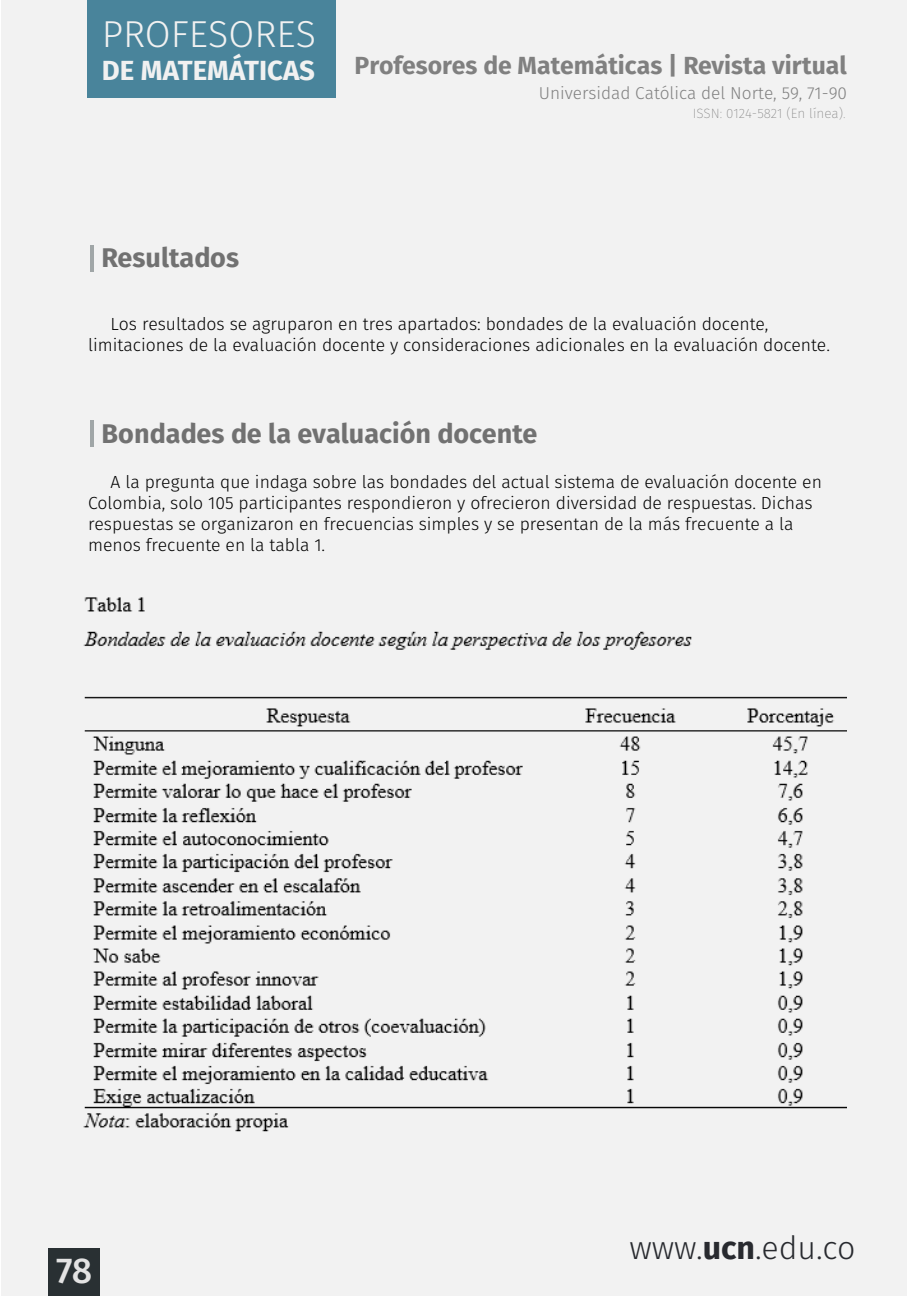
<style>
.page{position:relative;width:907px;height:1299px;background:#fff}
.page>*{position:absolute;margin:0;border:0;box-sizing:border-box;transform-origin:0 0}
.t1{font:300 37.57px "Fira Sans";color:#f1f1f1}
.t2{font:500 36px "Fira Sans";color:#e3e3e3}
.t3{font:300 32.18px "Fira Sans";color:#282a2f}
.t4{font:700 27.68px "Fira Sans";color:#f1f1f1}
.t5{font:700 27px "Fira Sans";color:#717171}
.t6{font:700 24.75px "Fira Sans";color:#808080}
.t7{font:300 17.55px/21.2px "Fira Sans";color:#000}
.t8{font:300 17.32px "Fira Sans";color:#808080}
.t9{font:200 13.5px "Fira Sans";color:#808080}
.s1{font-weight:700}
</style>
<div class="page">
<div style="left:1px;top:0;width:906px;height:1295px;background:#f2f2f2"></div>
<div style="left:49px;top:1248px;width:51px;height:47px;background:#293033"></div>
<div style="left:87px;top:0;width:249px;height:97px;background:#49849b"></div>
<hr style="left:91px;top:245px;width:3px;height:26px;background:#a0a6a7">
<hr style="left:91px;top:421px;width:3px;height:26px;background:#a0a6a7">
<img style="left:83px;top:597px;width:763px;height:535px">
<h1 class="t1" style="left:102px;top:7px;width:216px">PROFESORES</h1>
<h3 class="t4" style="left:102px;top:51px;width:215px">DE MATEMÁTICAS</h3>
<h3 class="t6" style="left:354px;top:48px;width:494px">Profesores de Matemáticas | Revista virtual</h3>
<p class="t8" style="left:539px;top:81px;width:310px">Universidad Católica del Norte, 59, 71-90</p>
<p class="t9" style="left:693px;top:103px;width:154px">ISSN: 0124-5821 (En línea).</p>
<h3 class="t5" style="left:102px;top:239px;width:139px">Resultados</h3>
<p class="t7" style="left:88px;top:314px;width:743px;text-indent:22px">Los resultados se agruparon en tres apartados: bondades de la evaluación docente, limitaciones de la evaluación docente y consideraciones adicionales en la evaluación docente.</p>
<h3 class="t5" style="left:102px;top:414px;width:437px">Bondades de la evaluación docente</h3>
<p class="t7" style="left:88px;top:471px;width:735px;text-indent:22px">A la pregunta que indaga sobre las bondades del actual sistema de evaluación docente en Colombia, solo 105 participantes respondieron y ofrecieron diversidad de respuestas. Dichas respuestas se organizaron en frecuencias simples y se presentan de la más frecuente a la menos frecuente en la tabla 1.</p>
<h2 class="t2" style="left:56px;top:1245px;width:38px">78</h2>
<h3 class="t3" style="left:629px;top:1225px;width:228px">www.<span class="s1">ucn</span>.edu.co</h3>
</div>
